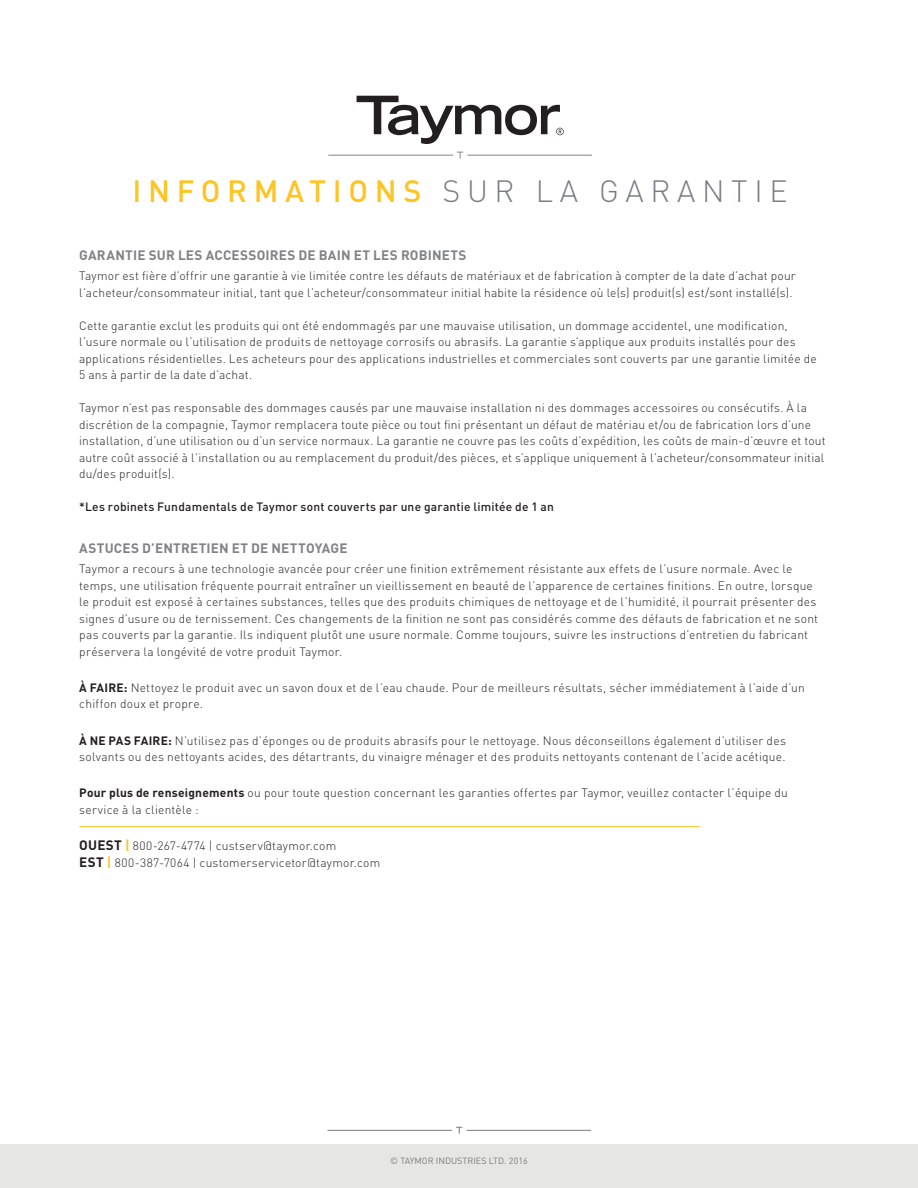
<style>
.page{position:relative;width:918px;height:1188px;background:#fff}
.page>*{position:absolute;margin:0;border:0;box-sizing:border-box;transform-origin:0 0}
.t1{font:300 30.45px "DIN";letter-spacing:.22em;color:#787d83}
.t2{font:700 13.5px "DIN";letter-spacing:.015em;color:#808285}
.t3{font:300 12px/16.5px "DIN";letter-spacing:.02em;color:#231f20}
.t4{font:500 12px "DIN";letter-spacing:.015em;color:#231f20}
.t5{font:9px "DIN";color:#787d83}
.s1{font-weight:500;color:#fec422}
.s2{font-weight:700}
.s3{font-weight:700;font-size:13.5px}
.s4{font-weight:700;font-size:13.5px;color:#fec422}
</style>
<div class="page">
<div style="left:0;top:1144px;width:918px;height:44px;background:#e6e6e2"></div>
<hr style="left:467px;top:1130px;width:124px;height:1px;background:#787d83">
<hr style="left:327px;top:1130px;width:125px;height:1px;background:#787d83">
<svg style="left:456px;top:1127px;width:6px;height:7px"></svg>
<hr style="left:467px;top:155px;width:125px;height:1px;background:#808285">
<hr style="left:328px;top:155px;width:125px;height:1px;background:#808285">
<svg style="left:457px;top:152px;width:6px;height:6px"></svg>
<hr style="left:79px;top:826px;width:621px;height:1px;background:#fec422">
<svg style="left:357px;top:96px;width:207px;height:48px"></svg>
<p class="t1" style="left:133px;top:172px;width:657px"><span class="s1">INFORMATIONS</span> SUR LA GARANTIE</p>
<p class="t2" style="left:79px;top:247px;width:389px">GARANTIE SUR LES ACCESSOIRES DE BAIN ET LES ROBINETS</p>
<p class="t3" style="left:79px;top:267px;width:718px">Taymor est fière d’offrir une garantie à vie limitée contre les défauts de matériaux et de fabrication à compter de la date d’achat pour l’acheteur/consommateur initial, tant que l’acheteur/consommateur initial habite la résidence où le(s) produit(s) est/sont installé(s).</p>
<p class="t3" style="left:79px;top:317px;width:739px">Cette garantie exclut les produits qui ont été endommagés par une mauvaise utilisation, un dommage accidentel, une modification, l’usure normale ou l’utilisation de produits de nettoyage corrosifs ou abrasifs. La garantie s’applique aux produits installés pour des applications résidentielles. Les acheteurs pour des applications industrielles et commerciales sont couverts par une garantie limitée de 5 ans à partir de la date d’achat.</p>
<p class="t3" style="left:79px;top:399px;width:748px">Taymor n’est pas responsable des dommages causés par une mauvaise installation ni des dommages accessoires ou consécutifs. À la discrétion de la compagnie, Taymor remplacera toute pièce ou tout fini présentant un défaut de matériau et/ou de fabrication lors d’une installation, d’une utilisation ou d’un service normaux. La garantie ne couvre pas les coûts d’expédition, les coûts de main-d’œuvre et tout autre coût associé à l’installation ou au remplacement du produit/des pièces, et s’applique uniquement à l’acheteur/consommateur initial du/des produit(s).</p>
<p class="t4" style="left:79px;top:499px;width:476px">*Les robinets Fundamentals de Taymor sont couverts par une garantie limitée de 1 an</p>
<p class="t2" style="left:79px;top:540px;width:270px">ASTUCES D’ENTRETIEN ET DE NETTOYAGE</p>
<p class="t3" style="left:79px;top:560px;width:740px">Taymor a recours à une technologie avancée pour créer une finition extrêmement résistante aux effets de l’usure normale. Avec le temps, une utilisation fréquente pourrait entraîner un vieillissement en beauté de l’apparence de certaines finitions. En outre, lorsque le produit est exposé à certaines substances, telles que des produits chimiques de nettoyage et de l’humidité, il pourrait présenter des signes d’usure ou de ternissement. Ces changements de la finition ne sont pas considérés comme des défauts de fabrication et ne sont pas couverts par la garantie. Ils indiquent plutôt une usure normale. Comme toujours, suivre les instructions d’entretien du fabricant préservera la longévité de votre produit Taymor.</p>
<p class="t3" style="left:79px;top:679px;width:727px"><span class="s2">À FAIRE:</span> Nettoyez le produit avec un savon doux et de l’eau chaude. Pour de meilleurs résultats, sécher immédiatement à l’aide d’un chiffon doux et propre.</p>
<p class="t3" style="left:79px;top:732px;width:708px"><span class="s2">À NE PAS FAIRE:</span> N’utilisez pas d’éponges ou de produits abrasifs pour le nettoyage. Nous déconseillons également d’utiliser des solvants ou des nettoyants acides, des détartrants, du vinaigre ménager et des produits nettoyants contenant de l’acide acétique.</p>
<p class="t3" style="left:79px;top:785px;width:710px"><span class="s2">Pour plus de renseignements</span> ou pour toute question concernant les garanties offertes par Taymor, veuillez contacter l’équipe du service à la clientèle :</p>
<p class="t3" style="left:79px;top:837px;width:259px"><span class="s3">OUEST</span> <span class="s4">|</span> 800-267-4774 | custserv@taymor.com</p>
<p class="t3" style="left:79px;top:854px;width:303px"><span class="s3">EST</span> <span class="s4">|</span> 800-387-7064 | customerservicetor@taymor.com</p>
<p class="t5" style="left:390px;top:1155px;width:139px">© TAYMOR INDUSTRIES LTD. 2016</p>
</div>
